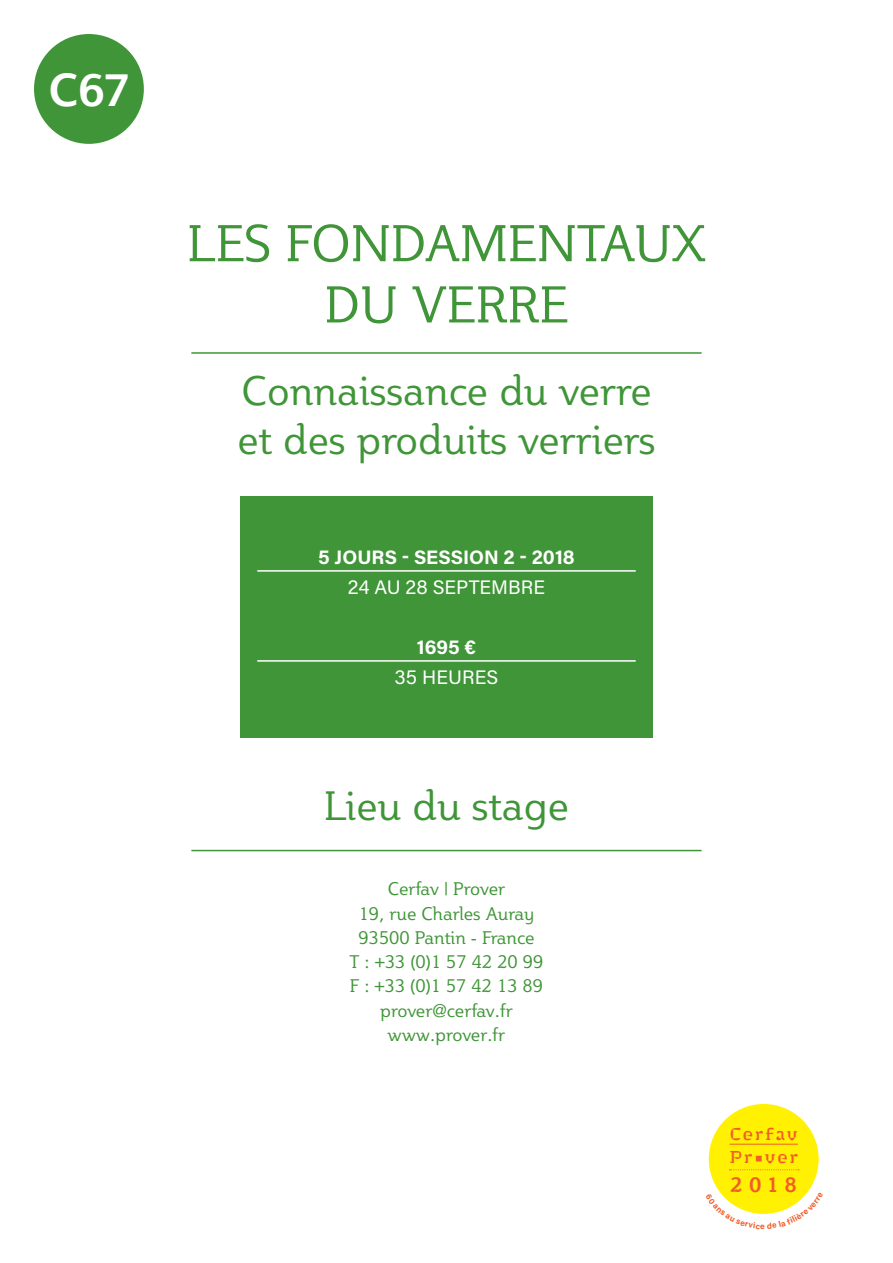
<style>
.page{position:relative;width:893px;height:1263px;background:#fff}
.page>*{position:absolute;margin:0;border:0;box-sizing:border-box;transform-origin:0 0}
.grand_titre_page_for{font:51px/61.2px "Plume";color:#3f9537;text-align:center}
.Code_dans_polygone{font:700 45px "Plume";color:#fff}
.sous_titre_formation{font:40.5px/48.6px "Plume";color:#3f9537}
.lieu_du_stage{font:40.5px "Plume";color:#3f9537}
.t1{font:700 20.7px "Plume";color:#f15d2a}
.date{font:19.5px "Acumin Pro";color:#fff}
.titre_jour_session{font:700 19.5px "Acumin Pro";color:#fff}
.cout{font:700 19.5px "Acumin Pro";color:#fff}
.adresse{font:18px "Plume";color:#3f9537}
.t2{font:15px "Minuscule 2";letter-spacing:.06em;color:#f15d2a}
</style>
<div class="page">
<hr style="left:191px;top:352px;width:511px;height:2px;background:#3f9537">
<hr style="left:191px;top:850px;width:511px;height:1px;background:#3f9537">
<div style="left:240px;top:496px;width:413px;height:241px;background:#3f9537"></div>
<hr style="left:257px;top:570px;width:379px;height:2px;background:#fff">
<hr style="left:257px;top:660px;width:379px;height:2px;background:#fff">
<div style="left:34px;top:34px;width:110px;height:110px;background:#3f9537;border-radius:50%"></div>
<div style="left:709px;top:1104px;width:110px;height:110px;background:#fff101;border-radius:50%"></div>
<hr style="left:729px;top:1144px;width:69px;height:1px;background:#f15d2a">
<svg style="left:729px;top:1169px;width:70px;height:1px"></svg>
<svg style="left:720px;top:1192px;width:88px;height:22px"></svg>
<p class="Code_dans_polygone" style="left:48px;top:61px;width:83px">C67</p>
<p class="grand_titre_page_for" style="left:187px;top:212px;width:520px">LES FONDAMENTAUX<br>DU VERRE</p>
<p class="sous_titre_formation" style="left:237px;top:366px;width:419px">Connaissance du verre et des produits verriers</p>
<p class="titre_jour_session" style="left:318px;top:543px;width:258px">5 JOURS - SESSION 2 - 2018</p>
<p class="date" style="left:348px;top:573px;width:199px">24 AU 28 SEPTEMBRE</p>
<p class="cout" style="left:417px;top:633px;width:61px">1695 €</p>
<p class="date" style="left:395px;top:663px;width:105px">35 HEURES</p>
<p class="lieu_du_stage" style="left:324px;top:781px;width:246px">Lieu du stage</p>
<p class="adresse" style="left:388px;top:878px;width:119px">Cerfav | Prover</p>
<p class="adresse" style="left:359px;top:902px;width:177px">19, rue Charles Auray</p>
<p class="adresse" style="left:358px;top:926px;width:177px">93500 Pantin - France</p>
<p class="adresse" style="left:350px;top:951px;width:195px">T : +33 (0)1 57 42 20 99</p>
<p class="adresse" style="left:350px;top:975px;width:195px">F : +33 (0)1 57 42 13 89</p>
<p class="adresse" style="left:380px;top:999px;width:134px">prover@cerfav.fr</p>
<p class="adresse" style="left:388px;top:1023px;width:119px">www.prover.fr</p>
<p class="t2" style="left:729px;top:1125px;width:70px">Cerfav</p>
<p class="t2" style="left:729px;top:1147px;width:71px">Prover</p>
<p class="t1" style="left:731px;top:1171px;width:68px">2018</p>
</div>
